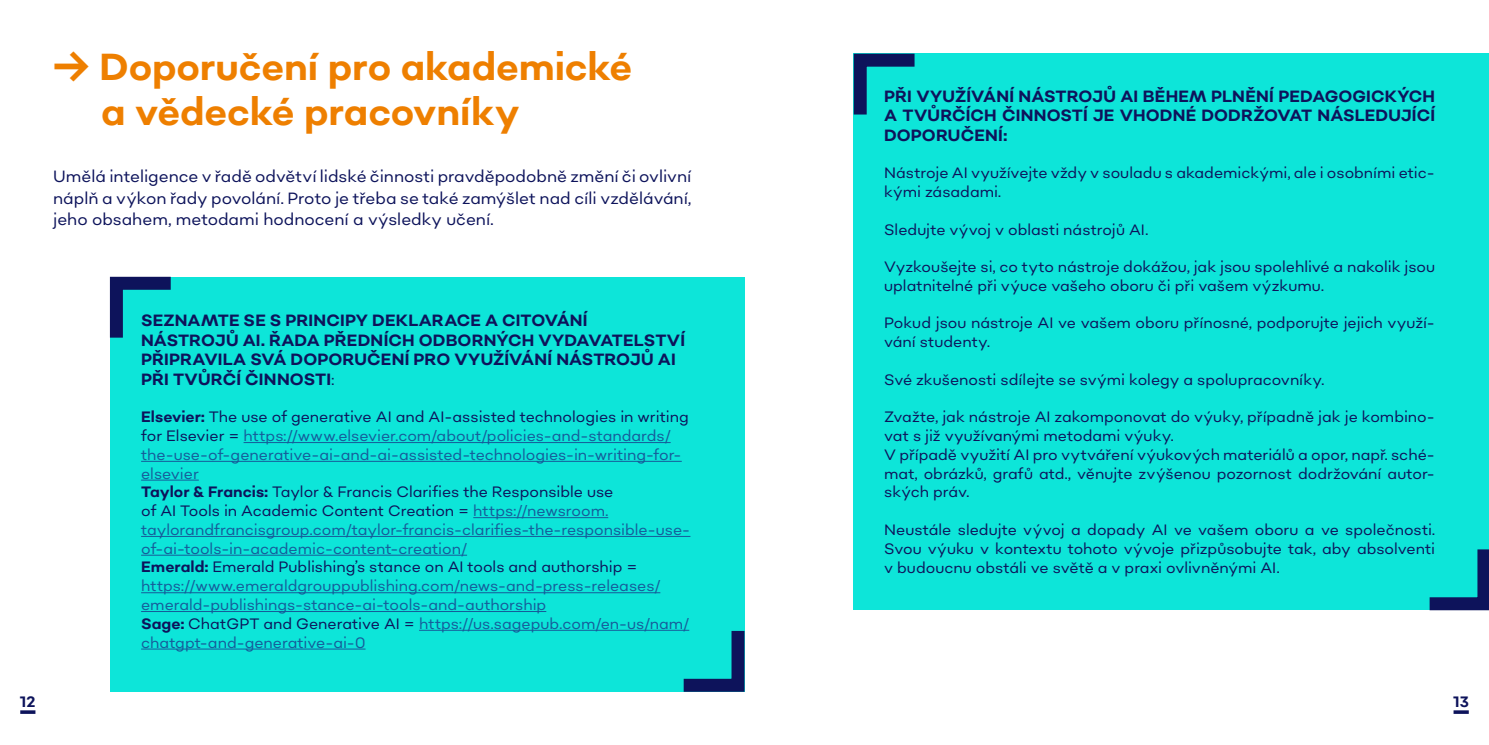
<style>
.page{position:relative;width:1489px;height:745px;background:#fff}
.page>*{position:absolute;margin:0;border:0;box-sizing:border-box;transform-origin:0 0}
.t1{font:700 37.5px/45px "Sonny Gothic";letter-spacing:-.005em;color:#ee7f00}
.t2{font:700 16.25px/19.5px "Sonny Gothic";letter-spacing:.005em;color:#0d135b;text-align:justify}
.t3{font:16.25px/21.2px "Sonny Gothic";color:#0d135b;text-align:justify}
.t4{font:15px/18.8px "Sonny Gothic";color:#0d135b}
.t5{font:15px/18.8px "Sonny Gothic";color:#165b9a}
.t6{font:700 15px "Sonny Gothic";color:#0d135b}
.s1{font-weight:400;font-size:15px}
.s2{font-weight:700;color:#0d135b}
.s3{color:#0d135b}
</style>
<div class="page">
<svg style="left:1453px;top:710px;width:15px;height:3px"></svg>
<svg style="left:20px;top:710px;width:15px;height:3px"></svg>
<div style="left:853px;top:54px;width:635px;height:556px;background:#0de5d9"></div>
<svg style="left:853px;top:53px;width:74px;height:62px"></svg>
<svg style="left:1429px;top:549px;width:59px;height:62px"></svg>
<div style="left:110px;top:276px;width:634px;height:415px;background:#0de5d9"></div>
<svg style="left:109px;top:276px;width:75px;height:62px"></svg>
<svg style="left:670px;top:617px;width:75px;height:75px"></svg>
<hr style="left:243px;top:442px;width:427px;height:1px;background:#165b9a">
<hr style="left:141px;top:460px;width:540px;height:1px;background:#165b9a">
<hr style="left:141px;top:479px;width:58px;height:1px;background:#165b9a">
<hr style="left:473px;top:517px;width:135px;height:1px;background:#165b9a">
<hr style="left:141px;top:535px;width:549px;height:1px;background:#165b9a">
<hr style="left:141px;top:554px;width:326px;height:1px;background:#165b9a">
<hr style="left:141px;top:592px;width:519px;height:1px;background:#165b9a">
<hr style="left:141px;top:610px;width:405px;height:1px;background:#165b9a">
<hr style="left:419px;top:629px;width:270px;height:1px;background:#165b9a">
<hr style="left:141px;top:648px;width:224px;height:1px;background:#165b9a">
<h1 class="t1" style="left:101px;top:44px;width:532px;text-indent:-48px">→ Doporučení pro akademické a vědecké pracovníky</h1>
<p class="t3" style="left:53px;top:166px;width:639px">Umělá inteligence v řadě odvětví lidské činnosti pravděpodobně změní či ovlivní náplň a výkon řady povolání. Proto je třeba se také zamýšlet nad cíli vzdělávání, jeho obsahem, metodami hodnocení a výsledky učení.</p>
<p class="t2" style="left:141px;top:310px;width:545px;text-align:left">SEZNAMTE SE S PRINCIPY DEKLARACE A CITOVÁNÍ NÁSTROJŮ AI. ŘADA PŘEDNÍCH ODBORNÝCH VYDAVATELSTVÍ PŘIPRAVILA SVÁ DOPORUČENÍ PRO VYUŽÍVÁNÍ NÁSTROJŮ AI PŘI TVŮRČÍ ČINNOSTI<span class="s1">:</span></p>
<p class="t5" style="left:141px;top:407px;width:551px"><span class="s2">Elsevier:</span> <span class="s3">The use of generative AI and AI-assisted technologies in writing for Elsevier =</span> https://www.elsevier.com/about/policies-and-standards/ the-use-of-generative-ai-and-ai-assisted-technologies-in-writing-for&shy;elsevier<br><span class="s2">Taylor &amp; Francis:</span> <span class="s3">Taylor &amp; Francis Clarifies the Responsible use<br>of AI Tools in Academic Content Creation =</span> https://newsroom. taylorandfrancisgroup.com/taylor-francis-clarifies-the-responsible-use&shy;of-ai-tools-in-academic-content-creation/<br><span class="s2">Emerald:</span> <span class="s3">Emerald Publishing’s stance on AI tools and authorship = </span>https://www.emeraldgrouppublishing.com/news-and-press-releases/ emerald-publishings-stance-ai-tools-and-authorship<br><span class="s2">Sage:</span> <span class="s3">ChatGPT and Generative AI =</span> https://us.sagepub.com/en-us/nam/ chatgpt-and-generative-ai-0</p>
<p class="t2" style="left:884px;top:86px;width:552px">PŘI VYUŽÍVÁNÍ NÁSTROJŮ AI BĚHEM PLNĚNÍ PEDAGOGICKÝCH A TVŮRČÍCH ČINNOSTÍ JE VHODNÉ DODRŽOVAT NÁSLEDUJÍCÍ DOPORUČENÍ:</p>
<p class="t4" style="left:884px;top:163px;width:552px">Nástroje AI využívejte vždy v souladu s akademickými, ale i osobními etic&shy;kými zásadami.</p>
<p class="t4" style="left:884px;top:219px;width:265px">Sledujte vývoj v oblasti nástrojů AI.</p>
<p class="t4" style="left:884px;top:257px;width:552px">Vyzkoušejte si, co tyto nástroje dokážou, jak jsou spolehlivé a nakolik jsou uplatnitelné při výuce vašeho oboru či při vašem výzkumu.</p>
<p class="t4" style="left:884px;top:313px;width:552px">Pokud jsou nástroje AI ve vašem oboru přínosné, podporujte jejich využí&shy;vání studenty.</p>
<p class="t4" style="left:884px;top:369px;width:442px">Své zkušenosti sdílejte se svými kolegy a spolupracovníky.</p>
<p class="t4" style="left:884px;top:407px;width:552px">Zvažte, jak nástroje AI zakomponovat do výuky, případně jak je kombino&shy;vat s již využívanými metodami výuky.<br>V případě využití AI pro vytváření výukových materiálů a opor, např. sché&shy;mat, obrázků, grafů atd., věnujte zvýšenou pozornost dodržování autor&shy;ských práv.</p>
<p class="t4" style="left:884px;top:519px;width:552px;text-align:justify">Neustále sledujte vývoj a dopady AI ve vašem oboru a ve společnosti.<br>Svou výuku v kontextu tohoto vývoje přizpůsobujte tak, aby absolventi v budoucnu obstáli ve světě a v praxi ovlivněnými AI.</p>
<p class="t6" style="left:20px;top:691px;width:17px">12</p>
<p class="t6" style="left:1453px;top:691px;width:17px">13</p>
</div>
